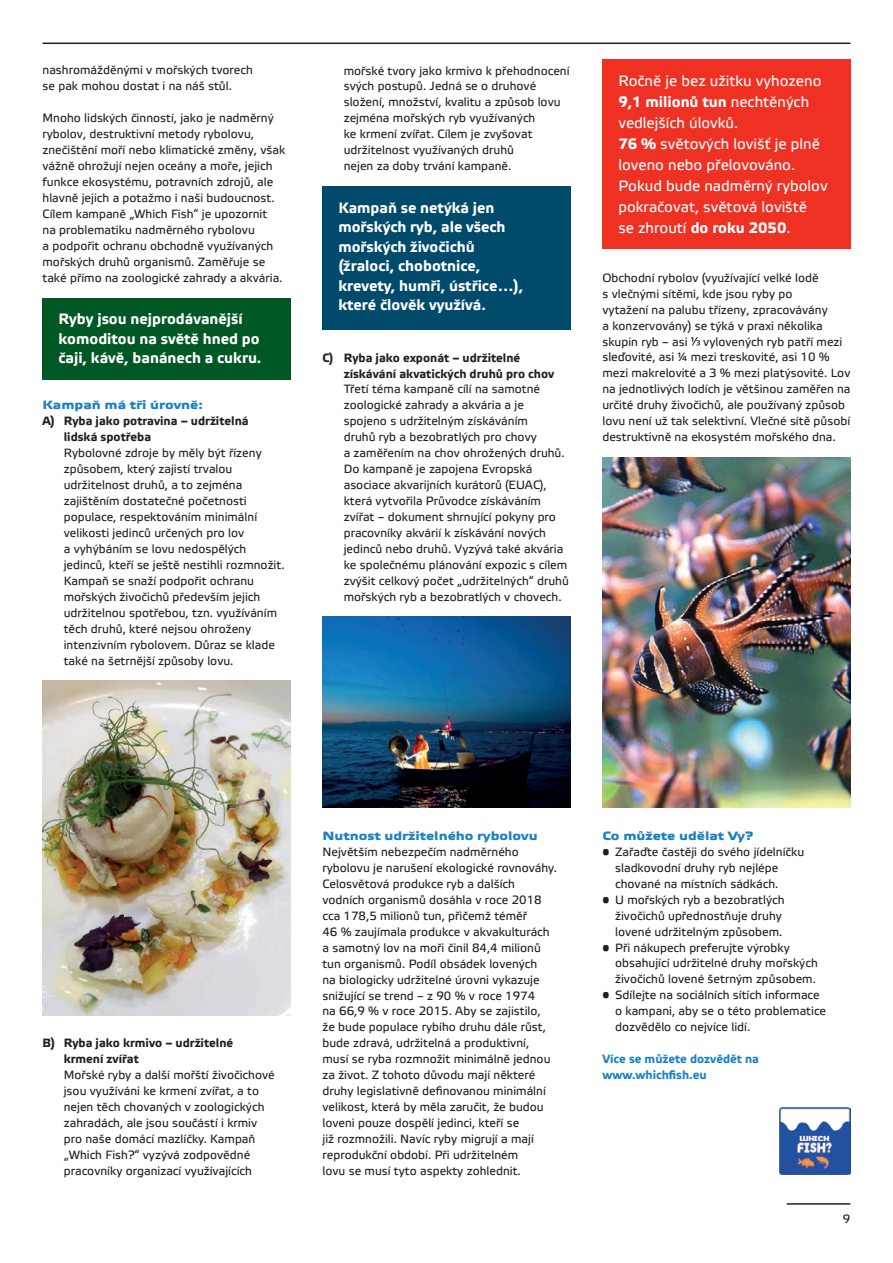
<style>
.page{position:relative;width:893px;height:1263px;background:#fff}
.page>*{position:absolute;margin:0;border:0;box-sizing:border-box;transform-origin:0 0}
.t1{font:700 15px/19.5px "Etelka Text";color:#fff}
.t2{font:15px/21px "Etelka Text";color:#fff}
.t3{font:12px/15.9px "Etelka Text";color:#231f20}
.t4{font:700 12px/15.9px "Etelka Text";color:#231f20}
.t5{font:500 12px "Etelka Wide";color:#1b81c4}
.t6{font:700 12px/15.9px "Etelka Text";color:#1b81c4}
.s1{font-weight:700}
</style>
<div class="page">
<hr style="left:787px;top:1203px;width:63px;height:2px;background:#231f20">
<svg style="left:691px;top:337px;width:9px;height:8px"></svg>
<hr style="left:43px;top:43px;width:807px;height:1px;background:#231f20">
<img style="left:779px;top:1107px;width:71px;height:68px">
<img style="left:43px;top:680px;width:248px;height:335px">
<img style="left:322px;top:617px;width:248px;height:191px">
<img style="left:602px;top:457px;width:248px;height:351px">
<div style="left:602px;top:59px;width:248px;height:190px;background:#ef3124"></div>
<div style="left:322px;top:186px;width:248px;height:144px;background:#004b6c"></div>
<div style="left:43px;top:298px;width:248px;height:81px;background:#005824"></div>
<p class="t3" style="left:43px;top:63px;width:212px">nashromážděnými v mořských tvorech se pak mohou dostat i na náš stůl.</p>
<p class="t3" style="left:43px;top:110px;width:244px">Mnoho lidských činností, jako je nadměrný rybolov, destruktivní metody rybolovu, znečištění moří nebo klimatické změny, však vážně ohrožují nejen oceány a moře, jejich funkce ekosystému, potravních zdrojů, ale hlavně jejich a potažmo i naši budoucnost.<br>Cílem kampaně „Which Fish“ je upozornit<br>na problematiku nadměrného rybolovu<br>a podpořit ochranu obchodně využívaných mořských druhů organismů. Zaměřuje se také přímo na zoologické zahrady a akvária.</p>
<p class="t1" style="left:58px;top:310px;width:204px">Ryby jsou nejprodávanější komoditou na světě hned po čaji, kávě, banánech a cukru.</p>
<p class="t5" style="left:43px;top:398px;width:162px">Kampaň má tři úrovně:</p>
<p class="t4" style="left:64px;top:413px;width:186px;text-indent:-21px">A) Ryba jako potravina – udržitelná lidská spotřeba</p>
<p class="t3" style="left:64px;top:445px;width:222px">Rybolovné zdroje by měly být řízeny způsobem, který zajistí trvalou udržitelnost druhů, a to zejména zajištěním dostatečné početnosti populace, respektováním minimální velikosti jedinců určených pro lov<br>a vyhýbáním se lovu nedospělých jedinců, kteří se ještě nestihli rozmnožit.<br>Kampaň se snaží podpořit ochranu mořských živočichů především jejich udržitelnou spotřebou, tzn. využíváním těch druhů, které nejsou ohroženy intenzivním rybolovem. Důraz se klade také na šetrnější způsoby lovu.</p>
<p class="t3" style="left:344px;top:63px;width:227px">mořské tvory jako krmivo k přehodnocení svých postupů. Jedná se o druhové složení, množství, kvalitu a způsob lovu zejména mořských ryb využívaných<br>ke krmení zvířat. Cílem je zvyšovat udržitelnost využívaných druhů<br>nejen za doby trvání kampaně.</p>
<p class="t1" style="left:338px;top:198px;width:186px">Kampaň se netýká jen mořských ryb, ale všech mořských živočichů (žraloci, chobotnice, krevety, humři, ústřice…), které člověk využívá.</p>
<p class="t4" style="left:344px;top:350px;width:212px;text-indent:-21px">C) Ryba jako exponát – udržitelné získávání akvatických druhů pro chov</p>
<p class="t3" style="left:344px;top:382px;width:227px">Třetí téma kampaně cílí na samotné zoologické zahrady a akvária a je spojeno s udržitelným získáváním<br>druhů ryb a bezobratlých pro chovy<br>a zaměřením na chov ohrožených druhů.<br>Do kampaně je zapojena Evropská asociace akvarijních kurátorů (EUAC), která vytvořila Průvodce získáváním zvířat – dokument shrnující pokyny pro pracovníky akvárií k získávání nových jedinců nebo druhů. Vyzývá také akvária ke společnému plánování expozic s cílem zvýšit celkový počet „udržitelných“ druhů mořských ryb a bezobratlých v chovech.</p>
<p class="t2" style="left:618px;top:71px;width:211px">Ročně je bez užitku vyhozeno<br><span class="s1">9,1 milionů tun</span> nechtěných vedlejších úlovků.<br><span class="s1">76 %</span> světových lovišť je plně loveno nebo přelovováno.<br>Pokud bude nadměrný rybolov pokračovat, světová loviště<br>se zhroutí <span class="s1">do roku 2050</span>.</p>
<p class="t3" style="left:602px;top:270px;width:227px">Obchodní rybolov (využívající velké lodě<br>s vlečnými sítěmi, kde jsou ryby po vytažení na palubu třízeny, zpracovávány a konzervovány) se týká v praxi několika skupin ryb – asi</p>
<p class="t3" style="left:602px;top:334px;width:250px;text-indent:101px">vylovených ryb patří mezi sleďovité, asi ¼ mezi treskovité, asi 10 % mezi makrelovité a 3 % mezi platýsovité. Lov na jednotlivých lodích je většinou zaměřen na určité druhy živočichů, ale používaný způsob lovu není už tak selektivní. Vlečné sítě působí destruktivně na ekosystém mořského dna.</p>
<p class="t4" style="left:64px;top:1035px;width:171px;text-indent:-21px">B) Ryba jako krmivo – udržitelné krmení zvířat</p>
<p class="t3" style="left:64px;top:1067px;width:213px">Mořské ryby a další mořští živočichové jsou využíváni ke krmení zvířat, a to nejen těch chovaných v zoologických zahradách, ale jsou součástí i krmiv pro naše domácí mazlíčky. Kampaň „Which Fish?“ vyzývá zodpovědné pracovníky organizací využívajících</p>
<p class="t5" style="left:322px;top:829px;width:217px">Nutnost udržitelného rybolovu</p>
<p class="t3" style="left:322px;top:844px;width:236px">Největším nebezpečím nadměrného rybolovu je narušení ekologické rovnováhy.<br>Celosvětová produkce ryb a dalších vodních organismů dosáhla v roce 2018 cca 178,5 milionů tun, přičemž téměř<br>46 % zaujímala produkce v akvakulturách a samotný lov na moři činil 84,4 milionů tun organismů. Podíl obsádek lovených<br>na biologicky udržitelné úrovni vykazuje snižující se trend – z 90 % v roce 1974<br>na 66,9 % v roce 2015. Aby se zajistilo,<br>že bude populace rybího druhu dále růst, bude zdravá, udržitelná a produktivní, musí se ryba rozmnožit minimálně jednou za život. Z tohoto důvodu mají některé druhy legislativně definovanou minimální velikost, která by měla zaručit, že budou loveni pouze dospělí jedinci, kteří se<br>již rozmnožili. Navíc ryby migrují a mají reprodukční období. Při udržitelném<br>lovu se musí tyto aspekty zohlednit.</p>
<p class="t5" style="left:602px;top:829px;width:153px">Co můžete udělat Vy?</p>
<p class="t3" style="left:615px;top:844px;width:191px;text-indent:-13px">• Zařaďte častěji do svého jídelníčku sladkovodní druhy ryb nejlépe chované na místních sádkách.</p>
<p class="t3" style="left:615px;top:892px;width:171px;text-indent:-13px">• U mořských ryb a bezobratlých živočichů upřednostňuje druhy lovené udržitelným způsobem.</p>
<p class="t3" style="left:615px;top:940px;width:204px;text-indent:-13px">• Při nákupech preferujte výrobky obsahující udržitelné druhy mořských živočichů lovené šetrným způsobem.</p>
<p class="t3" style="left:615px;top:987px;width:213px;text-indent:-13px">• Sdílejte na sociálních sítích informace o kampani, aby se o této problematice dozvědělo co nejvíce lidí.</p>
<p class="t6" style="left:602px;top:1051px;width:158px">Více se můžete dozvědět na www.whichfish.eu</p>
<p class="t3" style="left:843px;top:1211px;width:9px">9</p>
</div>
